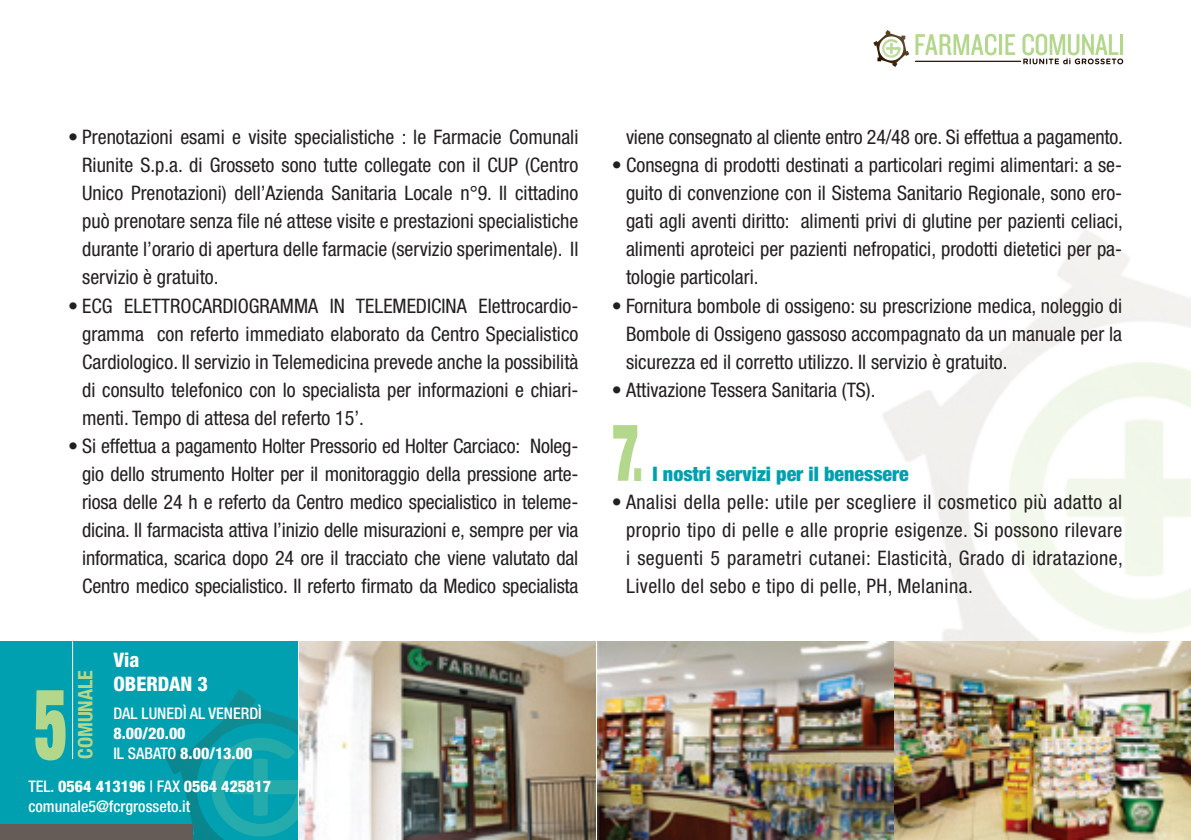
<style>
.page{position:relative;width:1191px;height:840px;background:#fff}
.page>*{position:absolute;margin:0;border:0;box-sizing:border-box;transform-origin:0 0}
.t1{font:900 expanded 99px "Helvetica Neue";color:#b3d78b;scale:.64 1}
.t2{font:900 expanded 80px "Helvetica Neue";color:#b3d78b;scale:.64 1}
.t3{font:condensed 20px/28px "Helvetica Neue";color:#231f20;text-align:justify}
.t4{font:900 condensed 20px "Helvetica Neue";color:#00a0b0}
.t5{font:800 condensed 20px/24px "Helvetica Neue";color:#fff}
.t6{font:700 condensed 20px "Helvetica Neue";color:#b3d78b}
.t7{font:500 condensed 16px/20px "Helvetica Neue";color:#fff}
.t8{font:800 condensed 16px/20px "Helvetica Neue";color:#fff}
.s1{font-weight:500}
.s2{font-weight:800}
.s3{font-size:60px}
</style>
<div class="page">
<img style="left:883px;top:230px;width:308px;height:577px">
<div style="left:0;top:641px;width:298px;height:198px;background:#00a0b0"></div>
<svg style="left:165px;top:689px;width:133px;height:150px"></svg>
<img style="left:299px;top:641px;width:296px;height:198px">
<img style="left:597px;top:641px;width:296px;height:198px">
<img style="left:895px;top:641px;width:296px;height:198px">
<hr style="left:72px;top:641px;width:1px;height:117px;background:#fff">
<div style="left:0;top:823px;width:193px;height:16px;background:#655c58"></div>
<svg style="left:873px;top:30px;width:36px;height:37px"></svg>
<hr style="left:915px;top:61px;width:106px;height:1px;background:#230d02">
<svg style="left:915px;top:34px;width:81px;height:21px"></svg>
<hr style="left:999px;top:34px;width:3px;height:21px;background:#b3d78b">
<svg style="left:1005px;top:34px;width:10px;height:21px"></svg>
<svg style="left:1022px;top:34px;width:101px;height:30px"></svg>
<p class="t3" style="left:82px;top:123px;width:498px;text-indent:-14px">• Prenotazioni esami e visite specialistiche : le Farmacie Comunali Riunite S.p.a. di Grosseto sono tutte collegate con il CUP (Centro Unico Prenotazioni) dell’Azienda Sanitaria Locale n°9. Il cittadino può prenotare senza file né attese visite e prestazioni specialistiche durante l’orario di apertura delle farmacie (servizio sperimentale). Il servizio è gratuito.</p>
<p class="t3" style="left:82px;top:291px;width:498px;text-indent:-14px">• ECG ELETTROCARDIOGRAMMA IN TELEMEDICINA Elettrocardio&shy;gramma con referto immediato elaborato da Centro Specialistico Cardiologico. Il servizio in Telemedicina prevede anche la possibilità di consulto telefonico con lo specialista per informazioni e chiari&shy;menti. Tempo di attesa del referto 15’.</p>
<p class="t3" style="left:82px;top:431px;width:498px;text-indent:-14px">• Si effettua a pagamento Holter Pressorio ed Holter Carciaco: Noleg&shy;gio dello strumento Holter per il monitoraggio della pressione arte&shy;riosa delle 24 h e referto da Centro medico specialistico in teleme&shy;dicina. Il farmacista attiva l’inizio delle misurazioni e, sempre per via informatica, scarica dopo 24 ore il tracciato che viene valutato dal Centro medico specialistico. Il referto firmato da Medico specialista</p>
<p class="t5" style="left:113px;top:647px;width:96px">VIA<br>OBERDAN 3</p>
<p class="t7" style="left:113px;top:702px;width:150px">DAL LUNEDÌ AL VENERDÌ</p>
<p class="t8" style="left:113px;top:722px;width:140px">8.00/20.00<br><span class="s1">IL SABATO</span> 8.00/13.00</p>
<p class="t7" style="left:28px;top:775px;width:244px">TEL. <span class="s2">0564 413196</span> | FAX <span class="s2">0564 425817<br></span>COMUNALE5@FCRGROSSETO.IT</p>
<p class="t6" style="left:73px;top:758px;width:90px;rotate:-90deg">Comunale</p>
<h1 class="t1" style="left:34px;top:660px;width:53px">5</h1>
<p class="t3" style="left:626px;top:123px;width:498px">viene consegnato al cliente entro 24/48 ore. Si effettua a pagamento.</p>
<p class="t3" style="left:626px;top:151px;width:498px;text-indent:-14px">• Consegna di prodotti destinati a particolari regimi alimentari: a se&shy;guito di convenzione con il Sistema Sanitario Regionale, sono ero&shy;gati agli aventi diritto: alimenti privi di glutine per pazienti celiaci, alimenti aproteici per pazienti nefropatici, prodotti dietetici per pa&shy;tologie particolari.</p>
<p class="t3" style="left:626px;top:291px;width:498px;text-indent:-14px">• Fornitura bombole di ossigeno: su prescrizione medica, noleggio di Bombole di Ossigeno gassoso accompagnato da un manuale per la sicurezza ed il corretto utilizzo. Il servizio è gratuito.</p>
<p class="t3" style="left:612px;top:375px;width:265px">• Attivazione Tessera Sanitaria (TS).</p>
<h2 class="t2" style="left:612px;top:400px;width:50px">7<span class="s3">.</span></h2>
<p class="t4" style="left:652px;top:461px;width:258px">I nostri servizi per il benessere</p>
<p class="t3" style="left:626px;top:487px;width:498px;text-indent:-14px">• Analisi della pelle: utile per scegliere il cosmetico più adatto al proprio tipo di pelle e alle proprie esigenze. Si possono rilevare i seguenti 5 parametri cutanei: Elasticità, Grado di idratazione, Livello del sebo e tipo di pelle, PH, Melanina.</p>
</div>
